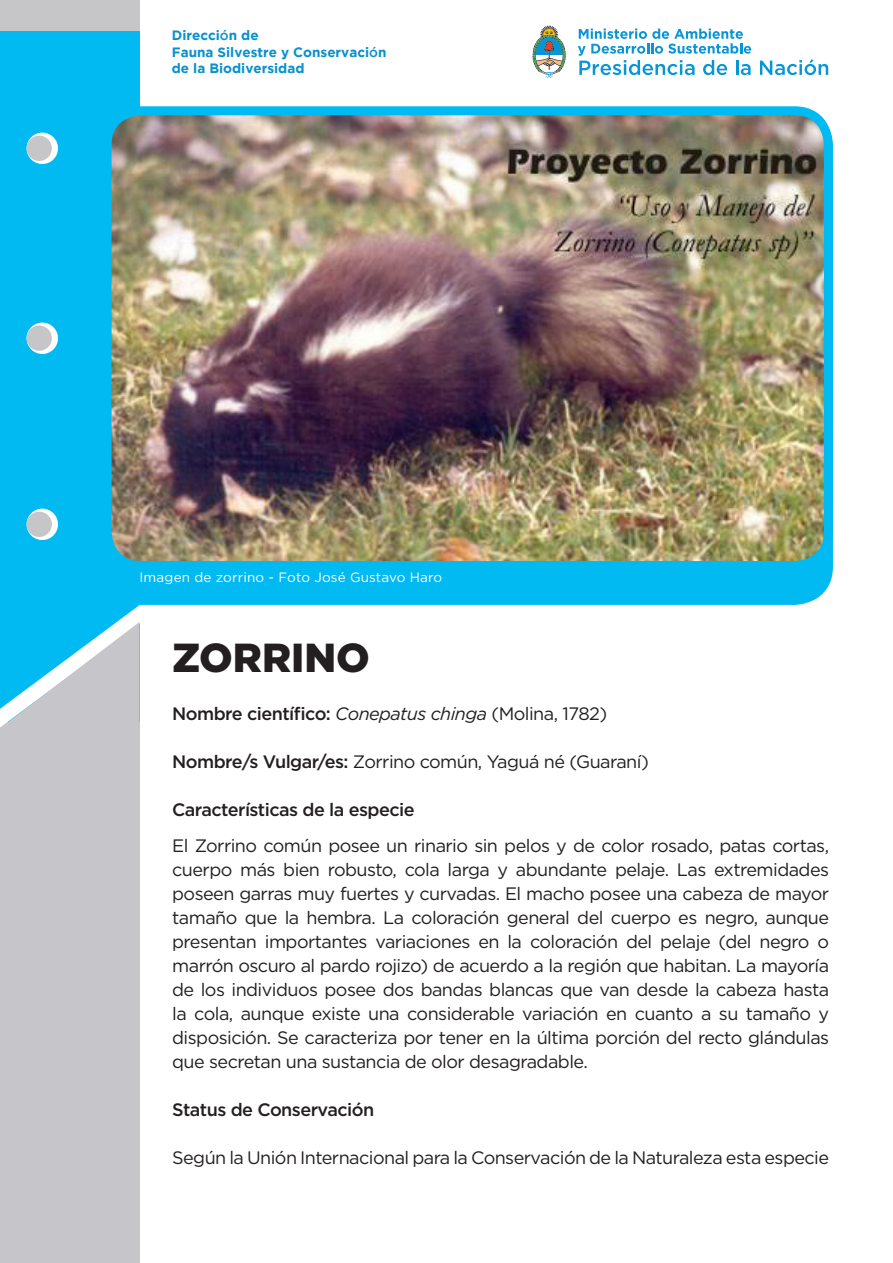
<style>
.page{position:relative;width:893px;height:1263px;background:#fff}
.page>*{position:absolute;margin:0;border:0;box-sizing:border-box;transform-origin:0 0}
.t1{font:900 40.5px "Gotham";color:#231f20}
.t2{font:18px/24px "Gotham";letter-spacing:-.03em;color:#231f20;text-align:justify}
.t3{font:500 18px "Gotham";letter-spacing:-.03em;color:#231f20}
.t4{font:700 13.5px "Gotham";color:#0791ce}
.t5{font:13.5px "Gotham";letter-spacing:.01em;color:#fff}
.s1{font-weight:500}
.s2{font-weight:400;font-style:italic}
.s3{font-weight:400}
</style>
<div class="page">
<div style="left:0;top:15px;width:140px;height:708px;background:#00baf1"></div>
<div style="left:0;top:0;width:140px;height:30px;background:#c6c6c8"></div>
<div style="left:0;top:723px;width:140px;height:540px;background:#c6c5ca"></div>
<div style="left:107px;top:143px;width:721px;height:457px;background:#00baf1;border-radius:34px"></div>
<div style="left:103px;top:138px;width:730px;height:467px;border:9px solid #00baf1;border-radius:34px"></div>
<img style="left:107px;top:116px;width:721px;height:445px">
<div style="left:103px;top:106px;width:730px;height:464px;border:9px solid #00baf1;border-radius:34px"></div>
<svg style="left:578px;top:29px;width:173px;height:46px"></svg>
<svg style="left:760px;top:59px;width:68px;height:16px"></svg>
<svg style="left:533px;top:26px;width:33px;height:52px"></svg>
<svg style="left:0;top:590px;width:165px;height:137px"></svg>
<div style="left:27px;top:133px;width:31px;height:31px;background:#fff;border-radius:50%"></div>
<div style="left:27px;top:136px;width:25px;height:25px;background:#c6c6c8;border-radius:50%"></div>
<svg style="left:27px;top:509px;width:31px;height:31px"></svg>
<div style="left:27px;top:322px;width:31px;height:32px;background:#fff;border-radius:50%"></div>
<div style="left:27px;top:325px;width:25px;height:26px;background:#c6c6c8;border-radius:50%"></div>
<div style="left:27px;top:512px;width:25px;height:25px;background:#c6c6c8;border-radius:50%"></div>
<p class="t4" style="left:172px;top:28px;width:88px">Direcci<span class="s1">ó</span>n de</p>
<p class="t4" style="left:172px;top:44px;width:216px">Fauna Silvestre y Conservaci<span class="s1">ó</span>n</p>
<p class="t4" style="left:172px;top:60px;width:134px">de la Biodiversidad</p>
<p class="t5" style="left:140px;top:569px;width:304px">Imagen de zorrino - Foto José Gustavo Haro</p>
<p class="t1" style="left:172px;top:630px;width:199px">ZORRINO</p>
<p class="t3" style="left:172px;top:702px;width:437px">Nombre científico: <span class="s2">Conepatus chinga</span> <span class="s3">(Molina, 1782)</span></p>
<p class="t2" style="left:172px;top:750px;width:478px"><span class="s1">Nombre/s Vulgar/es:</span> Zorrino común, Yaguá né (Guaraní)</p>
<p class="t3" style="left:172px;top:798px;width:244px">Características de la especie</p>
<p class="t2" style="left:172px;top:834px;width:658px">El Zorrino común posee un rinario sin pelos y de color rosado, patas cortas, cuerpo más bien robusto, cola larga y abundante pelaje. Las extremidades poseen garras muy fuertes y curvadas. El macho posee una cabeza de mayor tamaño que la hembra. La coloración general del cuerpo es negro, aunque presentan importantes variaciones en la coloración del pelaje (del negro o marrón oscuro al pardo rojizo) de acuerdo a la región que habitan. La mayoría de los individuos posee dos bandas blancas que van desde la cabeza hasta la cola, aunque existe una considerable variación en cuanto a su tamaño y disposición. Se caracteriza por tener en la última porción del recto glándulas que secretan una sustancia de olor desagradable.</p>
<p class="t3" style="left:172px;top:1098px;width:203px">Status de Conservación</p>
<p class="t2" style="left:172px;top:1146px;width:658px">Según la Unión Internacional para la Conservación de la Naturaleza esta especie</p>
</div>
